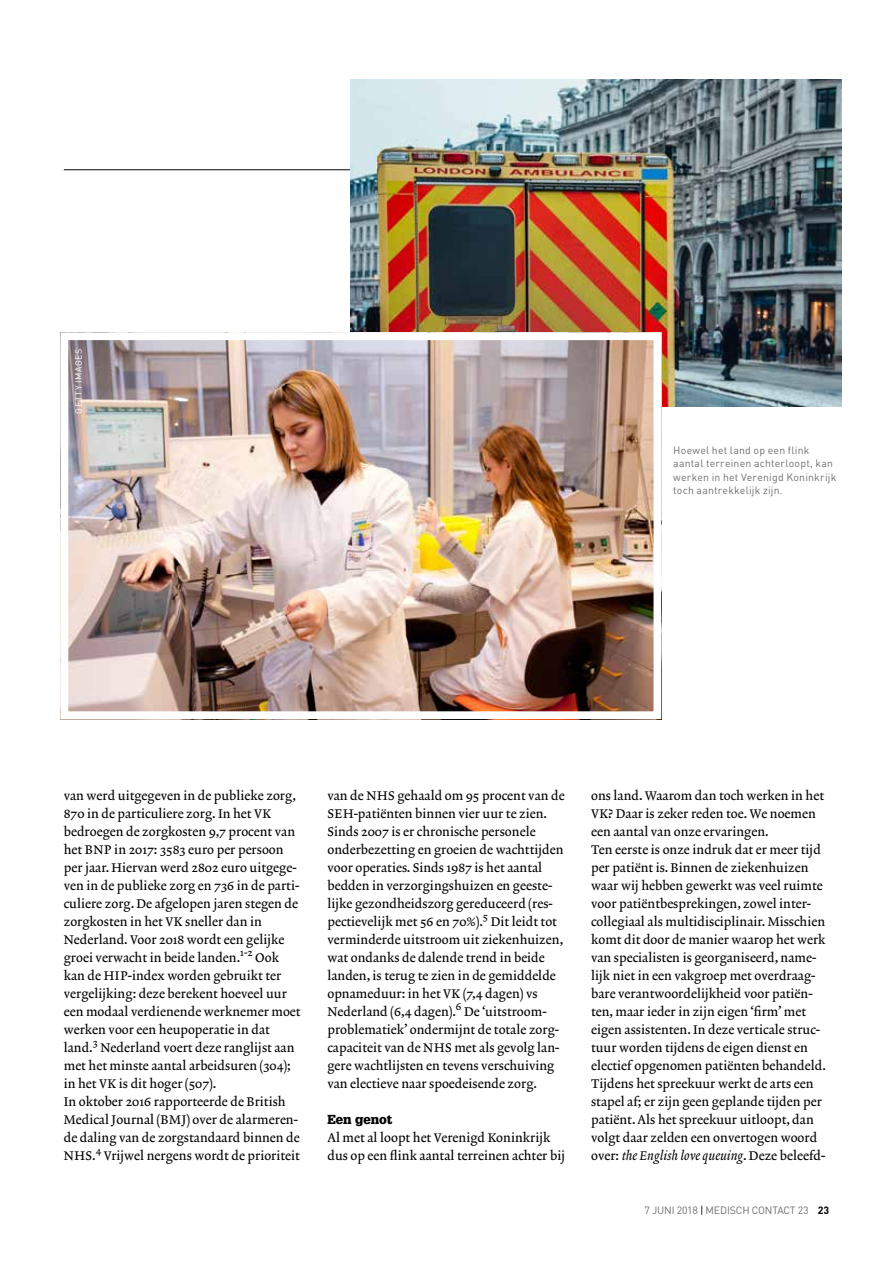
<style>
.page{position:relative;width:893px;height:1263px;background:#fff}
.page>*{position:absolute;margin:0;border:0;box-sizing:border-box;transform-origin:0 0}
.t1{font:12.75px/18px "Lexicon No 2 Roman A";color:#000}
.t2{font:12.75px "Lexicon No 2 Italic A";color:#000}
.t3{font:900 12.75px "Glypha LT Std";color:#000}
.t4{font:10.5px/13.5px "DINOT";letter-spacing:.02em;color:#706f6f}
.t5{font:10.5px "DINOT";letter-spacing:-.015em;color:#706f6f}
.t6{font:10.2px "Lexicon No 2 Roman A";color:#000}
.t7{font:9px "DINOT";letter-spacing:.06em;color:#fff}
.s1{font-family:"Lexicon No 2 Roman A"}
.s2{color:#000}
.s3{font-weight:700;color:#000}
</style>
<div class="page">
<hr style="left:64px;top:169px;width:765px;height:1px;background:#000">
<img style="left:351px;top:79px;width:490px;height:328px">
<img style="left:70px;top:341px;width:582px;height:369px">
<div style="left:61px;top:332px;width:600px;height:387px;border:8px solid #fff"></div>
<p class="t7" style="left:73px;top:414px;width:66px;rotate:-90deg">GETTY IMAGES</p>
<p class="t4" style="left:673px;top:443px;width:165px">Hoewel het land op een flink aantal terreinen achterloopt, kan werken in het Verenigd Koninkrijk toch aantrekkelijk zijn.</p>
<p class="t1" style="left:64px;top:787px;width:237px">van werd uitgegeven in de publieke zorg, 870 in de particuliere zorg. In het VK bedroegen de zorgkosten 9,7 procent van het BNP in 2017: 3583 euro per persoon per jaar. Hiervan werd 2802 euro uitgege&shy;ven in de publieke zorg en 736 in de parti&shy;culiere zorg. De afgelopen jaren stegen de zorgkosten in het VK sneller dan in Nederland. Voor 2018 wordt een gelijke groei verwacht in beide landen.</p>
<p class="t6" style="left:240px;top:946px;width:14px">1-2</p>
<p class="t1" style="left:64px;top:949px;width:238px;text-indent:191px">Ook kan de HIP-index worden gebruikt ter vergelijking: deze berekent hoeveel uur een modaal verdienende werknemer moet werken voor een heupoperatie in dat land.</p>
<p class="t6" style="left:93px;top:1036px;width:6px">3</p>
<p class="t1" style="left:64px;top:1039px;width:237px;text-indent:37px">Nederland voert deze ranglijst aan met het minste aantal arbeidsuren (304); in het VK is dit hoger (507).<br>In oktober 2016 rapporteerde de British<br>Medical Journal (BMJ) over de alarmeren&shy;de daling van de zorgstandaard binnen de<br>NHS.</p>
<p class="t6" style="left:96px;top:1144px;width:7px">4</p>
<p class="t1" style="left:104px;top:1147px;width:198px">Vrijwel nergens wordt de prioriteit</p>
<p class="t1" style="left:327px;top:787px;width:239px">van de NHS gehaald om 95 procent van de SEH-patiënten binnen vier uur te zien.<br>Sinds 2007 is er chronische personele onderbezetting en groeien de wachttijden voor operaties. Sinds 1987 is het aantal bedden in verzorgingshuizen en geeste&shy;lijke gezondheidszorg gereduceerd (res&shy;pectievelijk met 56 en 70%).</p>
<p class="t6" style="left:483px;top:910px;width:7px">5</p>
<p class="t1" style="left:327px;top:913px;width:237px;text-indent:163px">Dit leidt tot verminderde uitstroom uit ziekenhuizen, wat ondanks de dalende trend in beide landen, is terug te zien in de gemiddelde opnameduur: in het VK (7,4 dagen) vs<br>Nederland (6,4 dagen).</p>
<p class="t6" style="left:456px;top:1000px;width:7px">6</p>
<p class="t1" style="left:327px;top:1003px;width:234px;text-indent:137px">De ‘uitstroom&shy;problematiek’ ondermijnt de totale zorg&shy;capaciteit van de NHS met als gevolg lan&shy;gere wachtlijsten en tevens verschuiving van electieve naar spoedeisende zorg.</p>
<p class="t3" style="left:327px;top:1112px;width:67px">Een genot</p>
<p class="t1" style="left:327px;top:1129px;width:239px">Al met al loopt het Verenigd Koninkrijk dus op een flink aantal terreinen achter bij</p>
<p class="t1" style="left:591px;top:787px;width:236px">ons land. Waarom dan toch werken in het VK? Daar is zeker reden toe. We noemen een aantal van onze ervaringen.<br>Ten eerste is onze indruk dat er meer tijd per patiënt is. Binnen de ziekenhuizen waar wij hebben gewerkt was veel ruimte voor patiëntbesprekingen, zowel inter&shy;collegiaal als multidisciplinair. Misschien komt dit door de manier waarop het werk van specialisten is georganiseerd, name&shy;lijk niet in een vakgroep met overdraag&shy;bare verantwoordelijkheid voor patiën&shy;ten, maar ieder in zijn eigen ‘firm’ met eigen assistenten. In deze verticale struc&shy;tuur worden tijdens de eigen dienst en electief opgenomen patiënten behandeld.<br>Tijdens het spreekuur werkt de arts een stapel af; er zijn geen geplande tijden per patiënt. Als het spreekuur uitloopt, dan volgt daar zelden een onvertogen woord</p>
<p class="t2" style="left:591px;top:1148px;width:236px"><span class="s1">over:</span> the English love queuing<span class="s1">. Deze beleefd-</span></p>
<p class="t5" style="left:644px;top:1203px;width:186px">7 JUNI 2018 <span class="s2">|</span> MEDISCH CONTACT 23 <span class="s3">23</span></p>
</div>
